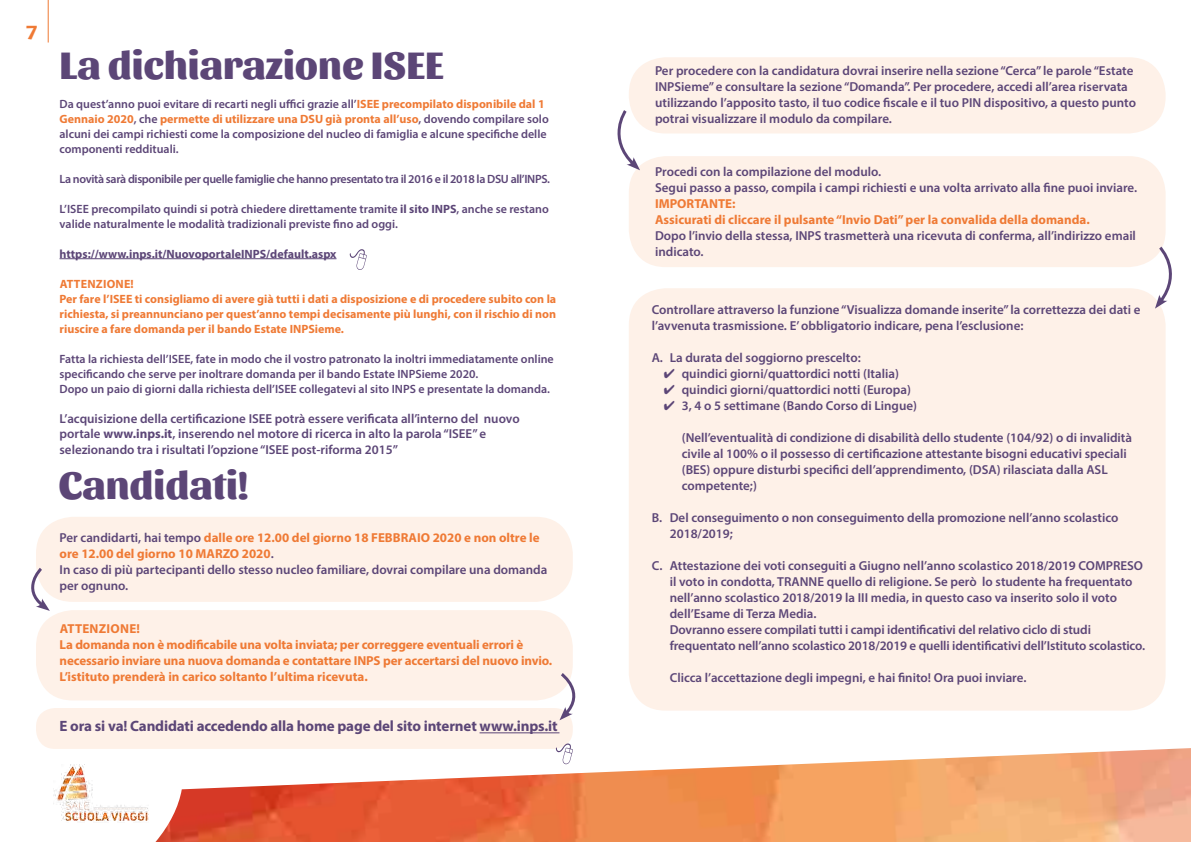
<style>
.page{position:relative;width:1191px;height:842px;background:#fff}
.page>*{position:absolute;margin:0;border:0;box-sizing:border-box;transform-origin:0 0}
.t1{font:800 40px "Sansita";color:#5c4677}
.t2{font:700 20px "Sansita";color:#ef7a35}
.t3{font:700 15px "Myriad Pro";letter-spacing:-.01em;color:#5c4677}
.t4{font:600 13px/16px "Myriad Pro";color:#5c4677}
.t5{font:700 13px/16px "Myriad Pro";letter-spacing:-.01em;color:#ef7a35}
.t6{font:600 12px/15px "Myriad Pro";color:#5c4677}
.t7{font:700 12px/15px "Myriad Pro";color:#ef7a35}
.t8{font:600 12px "Myriad Pro";letter-spacing:-.03em;color:#5c4677}
.t9{font:700 12px "Myriad Pro";color:#5c4677}
.s1{font-weight:700;color:#ef7a35}
.s2{font-weight:700}
</style>
<div class="page">
<div style="left:36px;top:517px;width:537px;height:85px;background:#fef1e8;border-radius:37px"></div>
<div style="left:36px;top:610px;width:537px;height:90px;background:#fef1e8;border-radius:37px"></div>
<div style="left:36px;top:708px;width:537px;height:41px;background:#fef1e8;border-radius:19px"></div>
<hr style="left:60px;top:258px;width:276px;height:1px;background:#5c4677">
<img style="left:53px;top:764px;width:96px;height:57px">
<svg style="left:31px;top:568px;width:19px;height:43px"></svg>
<svg style="left:559px;top:673px;width:17px;height:47px"></svg>
<hr style="left:479px;top:732px;width:80px;height:1px;background:#5c4677">
<svg style="left:556px;top:743px;width:15px;height:5px"></svg>
<div style="left:629px;top:57px;width:536px;height:76px;background:#fef1e8;border-radius:37px"></div>
<div style="left:629px;top:156px;width:536px;height:111px;background:#fef1e8;border-radius:37px"></div>
<div style="left:629px;top:288px;width:536px;height:423px;background:#fef1e8;border-radius:37px"></div>
<img style="left:155px;top:748px;width:1036px;height:94px">
<svg style="left:617px;top:109px;width:23px;height:61px"></svg>
<svg style="left:1155px;top:245px;width:17px;height:64px"></svg>
<hr style="left:48px;top:0;width:1px;height:43px;background:#ef7a35">
<svg style="left:349px;top:249px;width:18px;height:21px"></svg>
<h2 class="t2" style="left:26px;top:20px;width:13px">7</h2>
<h1 class="t1" style="left:60px;top:41px;width:385px">La dichiarazione ISEE</h1>
<p class="t6" style="left:60px;top:96px;width:491px">Da quest’anno puoi evitare di recarti negli uffici grazie all’<span class="s1">ISEE precompilato disponibile dal 1<br>Gennaio 2020</span>, che <span class="s1">permette di utilizzare una DSU già pronta all’uso</span>, dovendo compilare solo alcuni dei campi richiesti come la composizione del nucleo di famiglia e alcune specifiche delle componenti reddituali.</p>
<p class="t8" style="left:60px;top:171px;width:492px">La novità sarà disponibile per quelle famiglie che hanno presentato tra il 2016 e il 2018 la DSU all’INPS.</p>
<p class="t6" style="left:60px;top:201px;width:491px">L’ISEE precompilato quindi si potrà chiedere direttamente tramite <span class="s2">il sito INPS</span>, anche se restano valide naturalmente le modalità tradizionali previste fino ad oggi.</p>
<p class="t9" style="left:60px;top:246px;width:278px">https://www.inps.it/NuovoportaleINPS/default.aspx</p>
<p class="t7" style="left:60px;top:276px;width:498px">ATTENZIONE!<br>Per fare l’ISEE ti consigliamo di avere già tutti i dati a disposizione e di procedere subito con la richiesta, si preannunciano per quest’anno tempi decisamente più lunghi, con il rischio di non riuscire a fare domanda per il bando Estate INPSieme.</p>
<p class="t6" style="left:60px;top:351px;width:496px">Fatta la richiesta dell’ISEE, fate in modo che il vostro patronato la inoltri immediatamente online specificando che serve per inoltrare domanda per il bando Estate INPSieme 2020.<br>Dopo un paio di giorni dalla richiesta dell’ISEE collegatevi al sito INPS e presentate la domanda.</p>
<p class="t4" style="left:60px;top:410px;width:461px;line-height:15.5px">L’acquisizione della certificazione ISEE potrà essere verificata all’interno del nuovo portale <span class="s2">www.inps.it</span>, inserendo nel motore di ricerca in alto la parola “ISEE” e selezionando tra i risultati l’opzione “ISEE post-riforma 2015”</p>
<h1 class="t1" style="left:59px;top:461px;width:191px">Candidati!</h1>
<p class="t4" style="left:60px;top:529px;width:489px">Per candidarti, hai tempo <span class="s1">dalle ore 12.00 del giorno 18 FEBBRAIO 2020 e non oltre le ore 12.00 del giorno 10 MARZO 2020</span>.<br>In caso di più partecipanti dello stesso nucleo familiare, dovrai compilare una domanda per ognuno.</p>
<p class="t5" style="left:60px;top:621px;width:494px">ATTENZIONE!<br>La domanda non è modificabile una volta inviata; per correggere eventuali errori è necessario inviare una nuova domanda e contattare INPS per accertarsi del nuovo invio.<br>L’istituto prenderà in carico soltanto l’ultima ricevuta.</p>
<p class="t3" style="left:60px;top:716px;width:500px">E ora si va! Candidati accedendo alla home page del sito internet www.inps.it</p>
<p class="t4" style="left:655px;top:63px;width:482px">Per procedere con la candidatura dovrai inserire nella sezione “Cerca” le parole “Estate INPSieme” e consultare la sezione “Domanda”. Per procedere, accedi all’area riservata utilizzando l’apposito tasto, il tuo codice fiscale e il tuo PIN dispositivo, a questo punto potrai visualizzare il modulo da compilare.</p>
<p class="t4" style="left:655px;top:163px;width:484px">Procedi con la compilazione del modulo.<br>Segui passo a passo, compila i campi richiesti e una volta arrivato alla fine puoi inviare.</p>
<p class="t5" style="left:655px;top:195px;width:436px">IMPORTANTE:<br>Assicurati di cliccare il pulsante “Invio Dati” per la convalida della domanda.</p>
<p class="t4" style="left:655px;top:227px;width:482px">Dopo l’invio della stessa, INPS trasmetterà una ricevuta di conferma, all’indirizzo email indicato.</p>
<p class="t4" style="left:651px;top:301px;width:490px">Controllare attraverso la funzione “Visualizza domande inserite” la correttezza dei dati e l’avvenuta trasmissione. E’ obbligatorio indicare, pena l’esclusione:</p>
<p class="t4" style="left:651px;top:349px;width:211px">A. La durata del soggiorno prescelto:</p>
<p class="t4" style="left:663px;top:365px;width:237px">✔ quindici giorni/quattordici notti (Italia)</p>
<p class="t4" style="left:663px;top:381px;width:249px">✔ quindici giorni/quattordici notti (Europa)</p>
<p class="t4" style="left:664px;top:397px;width:255px">✔ 3, 4 o 5 settimane (Bando Corso di Lingue)</p>
<p class="t4" style="left:682px;top:429px;width:452px">(Nell’eventualità di condizione di disabilità dello studente (104/92) o di invalidità civile al 100% o il possesso di certificazione attestante bisogni educativi speciali (BES) oppure disturbi specifici dell’apprendimento, (DSA) rilasciata dalla ASL competente;)</p>
<p class="t4" style="left:670px;top:509px;width:450px;text-indent:-18px">B. Del conseguimento o non conseguimento della promozione nell’anno scolastico<br>2018/2019;</p>
<p class="t4" style="left:670px;top:557px;width:477px;text-indent:-18px">C. Attestazione dei voti conseguiti a Giugno nell’anno scolastico 2018/2019 COMPRESO il voto in condotta, TRANNE quello di religione. Se però lo studente ha frequentato nell’anno scolastico 2018/2019 la III media, in questo caso va inserito solo il voto dell’Esame di Terza Media.<br>Dovranno essere compilati tutti i campi identificativi del relativo ciclo di studi frequentato nell’anno scolastico 2018/2019 e quelli identificativi dell’Istituto scolastico.</p>
<p class="t4" style="left:670px;top:669px;width:358px">Clicca l’accettazione degli impegni, e hai finito! Ora puoi inviare.</p>
</div>
